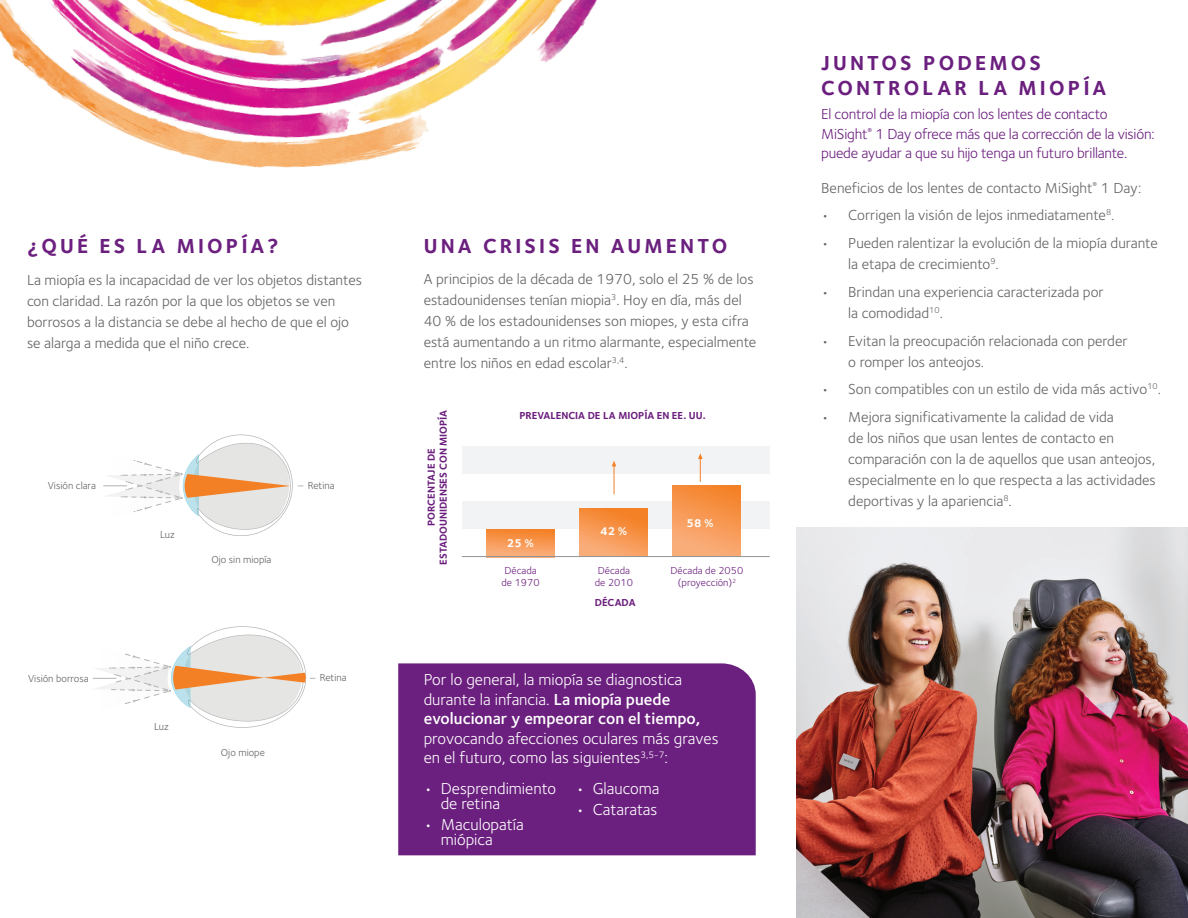
<style>
.page{position:relative;width:1188px;height:918px;background:#fff}
.page>*{position:absolute;margin:0;border:0;box-sizing:border-box;transform-origin:0 0}
.t1{font:700 21px/25.5px "Foundry Sterling";letter-spacing:.15em;color:#6b1f7e}
.t2{font:16.5px/19.5px "Foundry Sterling";color:#fff}
.t3{font:15px/21px "Foundry Sterling";color:#636366}
.t4{font:15px/19.5px "Foundry Sterling";letter-spacing:-.015em;color:#6b1f7e}
.t5{font:700 11.55px "Foundry Sterling";color:#fff}
.t6{font:700 10.5px/12px "Foundry Sterling";color:#6b1f7e;text-align:center}
.t7{font:10.5px "Foundry Sterling";color:#636366}
.t8{font:10.5px/11.9px "Foundry Sterling";color:#6b1f7e}
.s1{font-weight:600}
</style>
<div class="page">
<img style="left:0;top:0;width:597px;height:168px">
<div style="left:398px;top:663px;width:358px;height:192px;background:#6b1f7e"></div>
<div style="left:462px;top:447px;width:308px;height:27px;background:#f2f3f4"></div>
<div style="left:462px;top:502px;width:308px;height:27px;background:#f2f3f4"></div>
<svg style="left:673px;top:486px;width:68px;height:70px"></svg>
<svg style="left:698px;top:453px;width:5px;height:29px"></svg>
<div style="left:486px;top:529px;width:69px;height:28px;background:linear-gradient(to bottom,#f48128,#fab07e)"></div>
<svg style="left:580px;top:509px;width:68px;height:47px"></svg>
<hr style="left:614px;top:464px;width:1px;height:30px;background:#f48026">
<svg style="left:612px;top:461px;width:4px;height:5px"></svg>
<hr style="left:462px;top:556px;width:308px;height:1px;background:#939598">
<img style="left:796px;top:528px;width:392px;height:390px">
<svg style="left:92px;top:626px;width:223px;height:102px"></svg>
<svg style="left:103px;top:435px;width:200px;height:101px"></svg>
<p class="t1" style="left:27px;top:234px;width:253px">¿QUÉ ES LA MIOPÍA?</p>
<p class="t3" style="left:27px;top:269px;width:337px">La miopía es la incapacidad de ver los objetos distantes con claridad. La razón por la que los objetos se ven borrosos a la distancia se debe al hecho de que el ojo se alarga a medida que el niño crece.</p>
<p class="t7" style="left:48px;top:480px;width:50px">Visión clara</p>
<p class="t7" style="left:308px;top:479px;width:28px;rotate:-1deg">Retina</p>
<p class="t7" style="left:28px;top:672px;width:62px">Visión borrosa</p>
<p class="t7" style="left:160px;top:528px;width:16px">Luz</p>
<p class="t7" style="left:211px;top:554px;width:62px">Ojo sin miopía</p>
<p class="t7" style="left:154px;top:721px;width:16px">Luz</p>
<p class="t7" style="left:221px;top:747px;width:45px">Ojo miope</p>
<p class="t7" style="left:320px;top:672px;width:28px;rotate:-1deg">Retina</p>
<p class="t1" style="left:424px;top:234px;width:305px">UNA CRISIS EN AUMENTO</p>
<p class="t3" style="left:424px;top:269px;width:334px">A principios de la década de 1970, solo el 25 % de los estadounidenses tenían miopia<sup>3</sup>. Hoy en día, más del 40 % de los estadounidenses son miopes, y esta cifra está aumentando a un ritmo alarmante, especialmente entre los niños en edad escolar<sup>3,4</sup>.</p>
<p class="t6" style="left:426px;top:565px;width:156px;rotate:-90deg">PORCENTAJE DE<br>ESTADOUNIDENSES CON MIOPÍA</p>
<p class="t6" style="left:519px;top:410px;width:188px">PREVALENCIA DE LA MIOPÍA EN EE. UU.</p>
<p class="t5" style="left:507px;top:536px;width:29px">25 %</p>
<p class="t5" style="left:600px;top:525px;width:29px">42 %</p>
<p class="t8" style="left:502px;top:565px;width:40px">Década de 1970</p>
<p class="t8" style="left:595px;top:565px;width:40px">Década de 2010</p>
<p class="t6" style="left:595px;top:596px;width:42px">DÉCADA</p>
<p class="t5" style="left:687px;top:516px;width:29px">58 %</p>
<p class="t8" style="left:671px;top:565px;width:74px;text-align:center">Década de 2050 (proyección)<sup>2</sup></p>
<p class="t2" style="left:424px;top:670px;width:296px">Por lo general, la miopía se diagnostica durante la infancia. <span class="s1">La miopía puede evolucionar y empeorar con el tiempo, </span>provocando afecciones oculares más graves en el futuro, como las siguientes<sup>3,5-7</sup>:</p>
<p class="t2" style="left:441px;top:781px;width:117px;line-height:15px;text-indent:-17px">• Desprendimiento de retina</p>
<p class="t2" style="left:441px;top:817px;width:85px;line-height:15px;text-indent:-17px">• Maculopatía miópica</p>
<p class="t2" style="left:576px;top:778px;width:85px">• Glaucoma</p>
<p class="t2" style="left:576px;top:800px;width:83px">• Cataratas</p>
<p class="t1" style="left:821px;top:51px;width:287px">JUNTOS PODEMOS<br>CONTROLAR LA MIOPÍA</p>
<p class="t4" style="left:821px;top:104px;width:335px">El control de la miopía con los lentes de contacto<br>MiSight<sup>®</sup> 1 Day ofrece más que la corrección de la visión: puede ayudar a que su hijo tenga un futuro brillante.</p>
<p class="t3" style="left:821px;top:177px;width:322px">Beneficios de los lentes de contacto MiSight<sup>®</sup> 1 Day:</p>
<p class="t3" style="left:821px;top:205px;width:295px">• Corrigen la visión de lejos inmediatamente<sup>8</sup>.</p>
<p class="t3" style="left:848px;top:233px;width:311px;text-indent:-27px">• Pueden ralentizar la evolución de la miopía durante la etapa de crecimiento<sup>9</sup>.</p>
<p class="t3" style="left:848px;top:282px;width:257px;text-indent:-27px">• Brindan una experiencia caracterizada por la comodidad<sup>10</sup>.</p>
<p class="t3" style="left:848px;top:330px;width:281px;text-indent:-27px">• Evitan la preocupación relacionada con perder o romper los anteojos.</p>
<p class="t3" style="left:821px;top:379px;width:341px">• Son compatibles con un estilo de vida más activo<sup>10</sup>.</p>
<p class="t3" style="left:848px;top:407px;width:309px;text-indent:-27px">• Mejora significativamente la calidad de vida<br>de los niños que usan lentes de contacto en comparación con la de aquellos que usan anteojos, especialmente en lo que respecta a las actividades deportivas y la apariencia<sup>8</sup>.</p>
</div>
